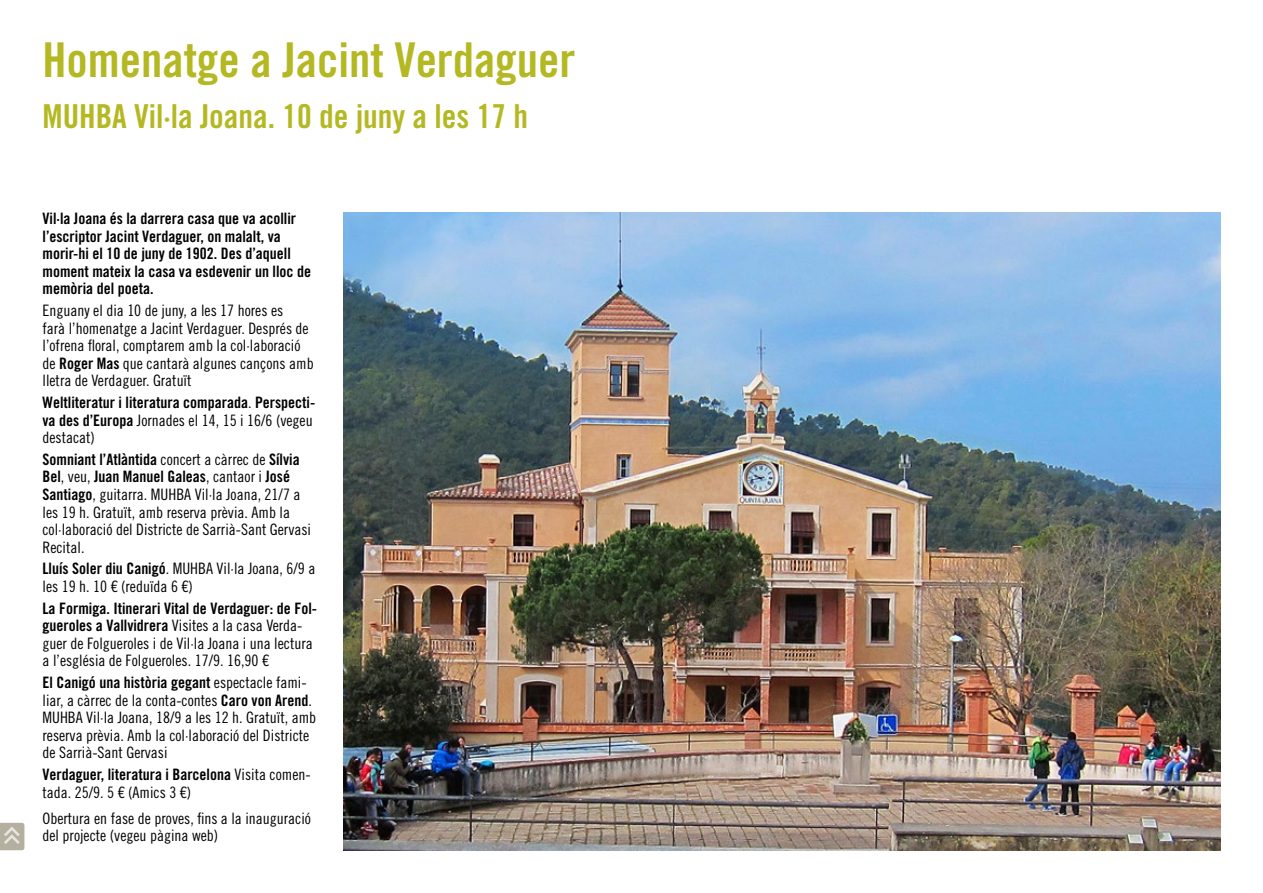
<style>
.page{position:relative;width:1263px;height:893px;background:#fff}
.page>*{position:absolute;margin:0;border:0;box-sizing:border-box;transform-origin:0 0}
.t1{font:48px "Trade Gothic LT Std Bd Cn 20";color:#b4b822}
.t2{font:33px "Trade Gothic LT Std Bd Cn 20";color:#b4b822}
.t3{font:15.75px/17.5px "Trade Gothic LT Std Cn 18";color:#000}
.t4{font:15.75px/17.5px "Trade Gothic LT Std Bd Cn 20";color:#000}
.s1{font-family:"Trade Gothic LT Std Bd Cn 20"}
.s2{font-family:"Trade Gothic LT Std Cn 18"}
</style>
<div class="page">
<svg style="left:0;top:823px;width:24px;height:27px"></svg>
<img style="left:343px;top:213px;width:877px;height:637px">
<h1 class="t1" style="left:43px;top:31px;width:534px">Homenatge a Jacint Verdaguer</h1>
<h2 class="t2" style="left:43px;top:96px;width:487px">MUHBA Vil·la Joana. 10 de juny a les 17 h</h2>
<p class="t4" style="left:43px;top:209px;width:270px">Vil·la Joana és la darrera casa que va acollir l’escriptor Jacint Verdaguer, on malalt, va morir-hi el 10 de juny de 1902. Des d’aquell moment mateix la casa va esdevenir un lloc de memòria del poeta.</p>
<p class="t3" style="left:43px;top:301px;width:273px">Enguany el dia 10 de juny, a les 17 hores es<br>farà l’homenatge a Jacint Verdaguer. Després de l’ofrena floral, comptarem amb la col·laboració de <span class="s1">Roger Mas</span> que cantarà algunes cançons amb lletra de Verdaguer. Gratuït</p>
<p class="t4" style="left:43px;top:393px;width:274px">Weltliteratur i literatura comparada<span class="s2">.</span> Perspecti-</p>
<p class="t3" style="left:43px;top:411px;width:272px"><span class="s1">va des d’Europa</span> Jornades el 14, 15 i 16/6 (vegeu destacat)</p>
<p class="t4" style="left:43px;top:450px;width:259px">Somniant l’Atlàntida <span class="s2">concert a càrrec de</span> Sílvia<br>Bel<span class="s2">, veu,</span> Juan Manuel Galeas<span class="s2">, cantaor i</span> José</p>
<p class="t3" style="left:43px;top:485px;width:270px"><span class="s1">Santiago</span>, guitarra. MUHBA Vil·la Joana, 21/7 a les 19 h. Gratuït, amb reserva prèvia. Amb la col·laboració del Districte de Sarrià-Sant Gervasi Recital.</p>
<p class="t3" style="left:43px;top:560px;width:274px"><span class="s1">Lluís Soler diu Canigó</span>. MUHBA Vil·la Joana, 6/9 a les 19 h. 10 € (reduïda 6 €)</p>
<p class="t4" style="left:43px;top:599px;width:276px">La Formiga. Itinerari Vital de Verdaguer: de Fol&shy;gueroles a Vallvidrera <span class="s2">Visites a la casa Verda-</span></p>
<p class="t3" style="left:43px;top:634px;width:272px">guer de Folgueroles i de Vil·la Joana i una lectura a l’església de Folgueroles. 17/9. 16,90 €</p>
<p class="t4" style="left:43px;top:674px;width:266px">El Canigó una història gegant <span class="s2">espectacle fami-</span></p>
<p class="t3" style="left:43px;top:691px;width:275px">liar, a càrrec de la conta-contes <span class="s1">Caro von Arend</span>.<br>MUHBA Vil·la Joana, 18/9 a les 12 h. Gratuït, amb reserva prèvia. Amb la col·laboració del Districte de Sarrià-Sant Gervasi</p>
<p class="t4" style="left:43px;top:766px;width:270px">Verdaguer, literatura i Barcelona <span class="s2">Visita comen-</span></p>
<p class="t3" style="left:43px;top:779px;width:270px;line-height:26.1px">tada. 25/9. 5 € (Amics 3 €)<br>Obertura en fase de proves, fins a la inauguració</p>
<p class="t3" style="left:43px;top:827px;width:177px">del projecte (vegeu pàgina web)</p>
</div>
